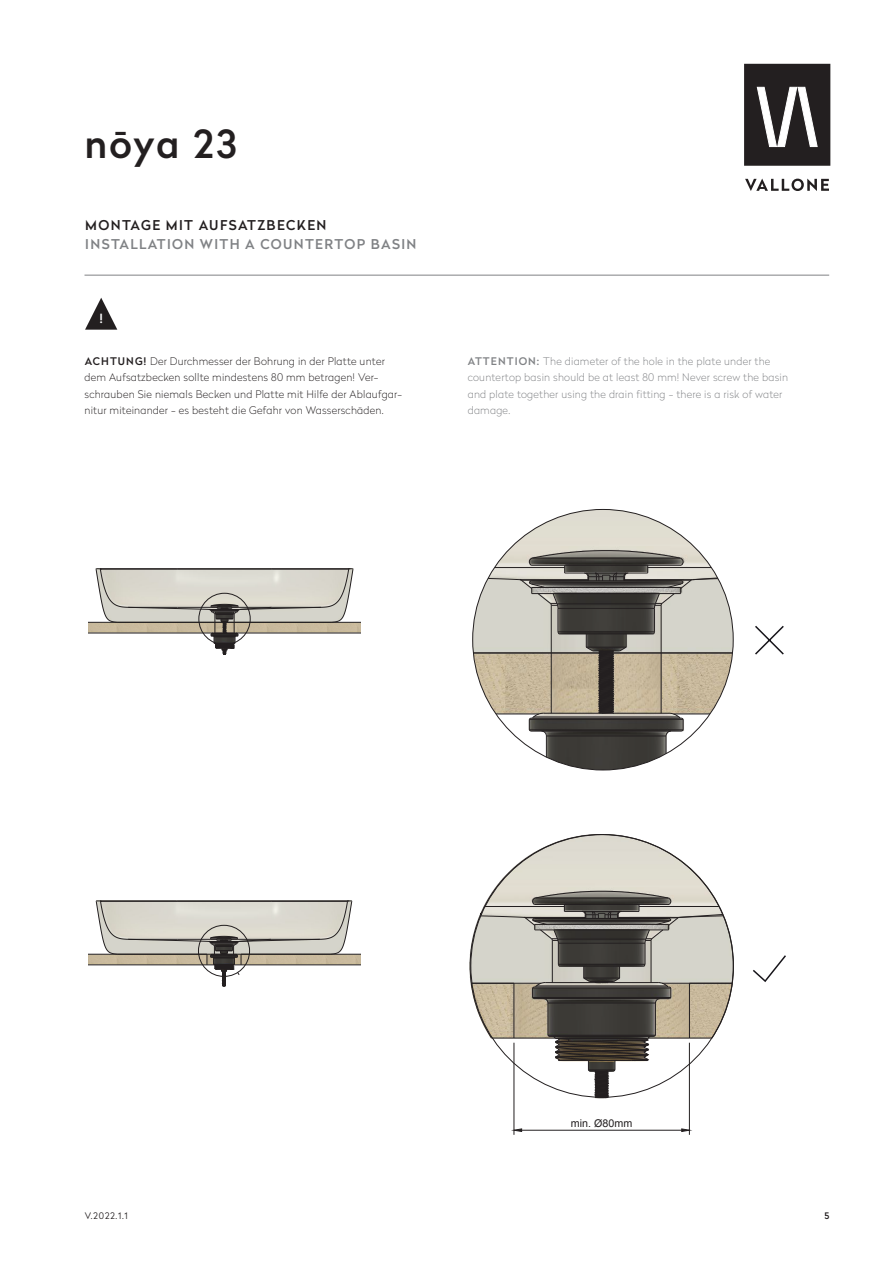
<style>
.page{position:relative;width:893px;height:1263px;background:#fff}
.page>*{position:absolute;margin:0;border:0;box-sizing:border-box;transform-origin:0 0}
.t1{font:500 38.55px "Radikal";letter-spacing:.05em;color:#231f20}
.Überschrift_EN{font:500 13.5px "Radikal";letter-spacing:.1em;color:#808285}
.Überschrift_DE{font:500 13.5px "Radikal";letter-spacing:.1em;color:#231f20}
.t2{font:500 12.6px "Radikal";color:#fff}
.t3{font:10.65px "Arial";color:#231f20}
.Fließtext_DE{font:100 10.5px/16.5px "Radikal";letter-spacing:.02em;color:#231f20}
.Fließtext_EN{font:100 10.5px/16.5px "Radikal";letter-spacing:.02em;color:#808285}
.t4{font:300 9px "Radikal";color:#231f20}
.t5{font:500 9px "Radikal";color:#231f20}
.s1{font-weight:500}
</style>
<div class="page">
<svg style="left:745px;top:179px;width:84px;height:12px"></svg>
<div style="left:745px;top:65px;width:84px;height:99px;background:#231f20"></div>
<div style="left:744px;top:64px;width:86px;height:102px;border:3px solid #231f20"></div>
<svg style="left:757px;top:87px;width:61px;height:60px"></svg>
<hr style="left:84px;top:275px;width:745px;height:1px;background:#808285">
<svg style="left:469px;top:834px;width:265px;height:264px"></svg>
<hr style="left:514px;top:1043px;width:1px;height:92px;background:#231f20">
<hr style="left:689px;top:1043px;width:1px;height:92px;background:#231f20">
<hr style="left:522px;top:1130px;width:160px;height:1px;background:#231f20">
<svg style="left:513px;top:1128px;width:9px;height:4px"></svg>
<svg style="left:681px;top:1128px;width:9px;height:4px"></svg>
<svg style="left:85px;top:298px;width:32px;height:32px"></svg>
<img style="left:88px;top:621px;width:273px;height:12px">
<hr style="left:236px;top:633px;width:125px;height:1px;background:#231f20">
<hr style="left:88px;top:633px;width:125px;height:1px;background:#231f20">
<hr style="left:88px;top:622px;width:127px;height:1px;background:#231f20">
<hr style="left:234px;top:622px;width:127px;height:1px;background:#231f20">
<svg style="left:95px;top:568px;width:259px;height:87px"></svg>
<div style="left:199px;top:593px;width:51px;height:52px;border:1px solid #231f20;border-radius:50%"></div>
<hr style="left:241px;top:954px;width:120px;height:1px;background:#231f20">
<hr style="left:88px;top:954px;width:119px;height:1px;background:#231f20">
<hr style="left:241px;top:964px;width:120px;height:1px;background:#231f20">
<hr style="left:88px;top:964px;width:119px;height:1px;background:#231f20">
<svg style="left:96px;top:900px;width:256px;height:87px"></svg>
<svg style="left:753px;top:955px;width:33px;height:27px"></svg>
<svg style="left:755px;top:625px;width:29px;height:30px"></svg>
<img style="left:473px;top:509px;width:260px;height:261px;border-radius:130px">
<hr style="left:666px;top:736px;width:1px;height:31px;background:#231f20">
<hr style="left:546px;top:736px;width:1px;height:31px;background:#231f20">
<svg style="left:473px;top:509px;width:260px;height:228px"></svg>
<h1 class="t1" style="left:84px;top:116px;width:153px">nōya 23</h1>
<p class="Überschrift_DE" style="left:85px;top:215px;width:243px">MONTAGE MIT AUFSATZBECKEN</p>
<p class="Überschrift_EN" style="left:85px;top:235px;width:333px">INSTALLATION WITH A COUNTERTOP BASIN</p>
<p class="t2" style="left:99px;top:309px;width:5px">!</p>
<p class="Fließtext_DE" style="left:84px;top:352px;width:319px"><span class="s1">ACHTUNG!</span> Der Durchmesser der Bohrung in der Platte unter dem Aufsatzbecken sollte mindestens 80 mm betragen! Ver&shy;schrauben Sie niemals Becken und Platte mit Hilfe der Ablaufgar&shy;nitur miteinander - es besteht die Gefahr von Wasserschäden.</p>
<p class="Fließtext_EN" style="left:468px;top:352px;width:322px"><span class="s1">ATTENTION:</span> The diameter of the hole in the plate under the countertop basin should be at least 80 mm! Never screw the basin and plate together using the drain fitting - there is a risk of water damage.</p>
<p class="t3" style="left:571px;top:1116px;width:63px">min. Ø80mm</p>
<p class="t4" style="left:85px;top:1209px;width:45px">V.2022.1.1</p>
<p class="t5" style="left:824px;top:1209px;width:6px">5</p>
</div>
